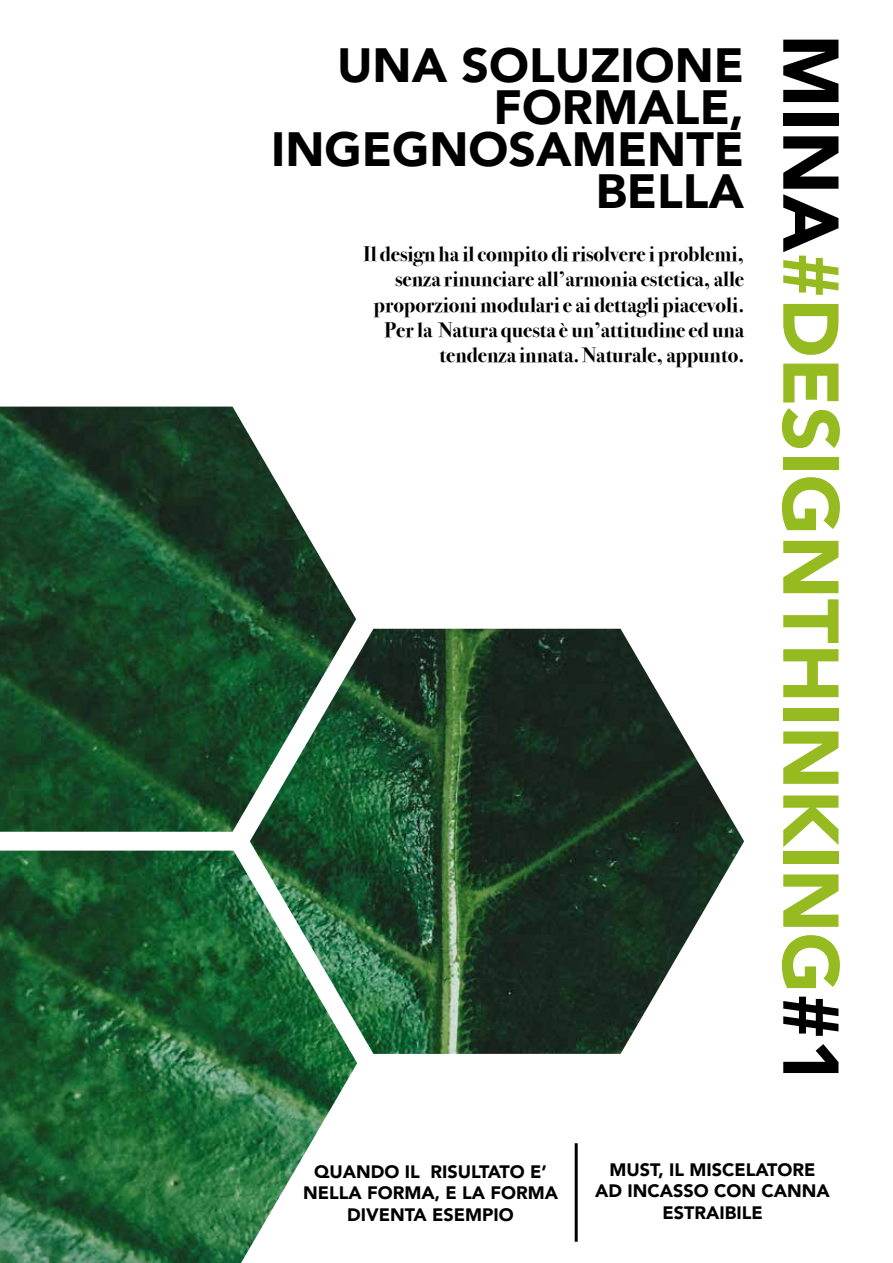
<style>
.page{position:relative;width:893px;height:1263px;background:#fff}
.page>*{position:absolute;margin:0;border:0;box-sizing:border-box;transform-origin:0 0}
.t1{font:900 78px "Avenir";color:#95bb20}
.t2{font:900 48px/42px "Avenir";color:#000;text-align:right}
.t3{font:700 21px/25.2px "Bodoni Svty Two ITCTT";color:#000;text-align:right}
.t4{font:900 18px/21.6px "Avenir";color:#000;text-align:center}
.s1{color:#000}
</style>
<div class="page">
<hr style="left:575px;top:1143px;width:3px;height:99px;background:#000">
<img style="left:250px;top:629px;width:494px;height:425px">
<img style="left:0;top:407px;width:356px;height:425px">
<img style="left:0;top:850px;width:357px;height:413px">
<h2 class="t2" style="left:271px;top:43px;width:474px">UNA SOLUZIONE<br>FORMALE,<br>INGEGNOSAMENTE<br>BELLA</h2>
<p class="t3" style="left:364px;top:240px;width:382px">Il design ha il compito di risolvere i problemi, senza rinunciare all’armonia estetica, alle proporzioni modulari e ai dettagli piacevoli.<br>Per la Natura questa è un’attitudine ed una tendenza innata. Naturale, appunto.</p>
<h1 class="t1" style="left:877px;top:34px;width:1053px;rotate:90deg"><span class="s1">MINA</span>#DESIGNTHINKING<span class="s1">#1</span></h1>
<p class="t4" style="left:303px;top:1160px;width:256px">QUANDO IL RISULTATO E’<br>NELLA FORMA, E LA FORMA<br>DIVENTA ESEMPIO</p>
<p class="t4" style="left:595px;top:1158px;width:236px">MUST, IL MISCELATORE<br>AD INCASSO CON CANNA<br>ESTRAIBILE</p>
</div>
